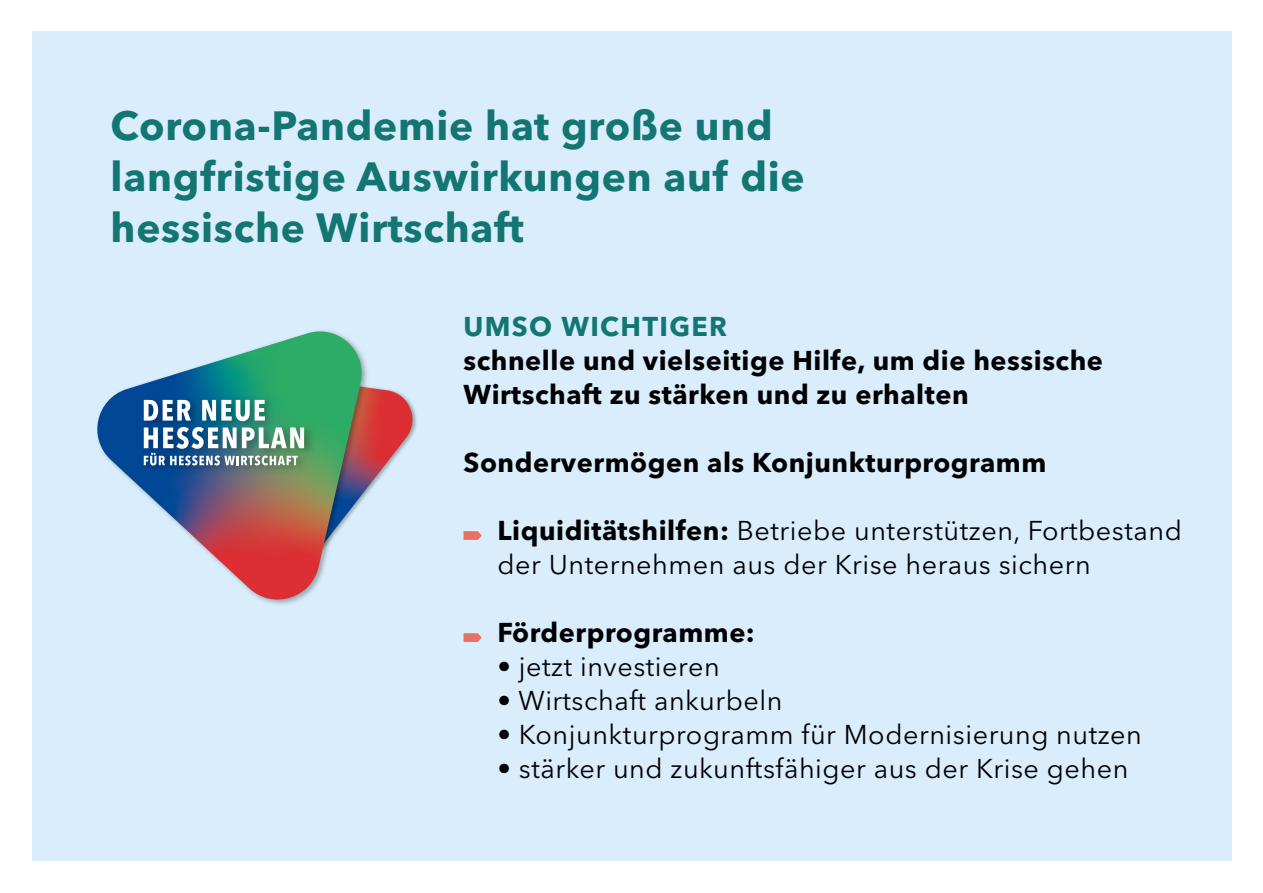
<style>
.page{position:relative;width:1263px;height:893px;background:#fff}
.page>*{position:absolute;margin:0;border:0;box-sizing:border-box;transform-origin:0 0}
.t1{font:700 40.5px/51px "Avenir Next LT Pro";letter-spacing:.02em;color:#137673}
.t2{font:27px/34px "Avenir Next LT Pro";letter-spacing:.02em;color:#000}
.t3{font:700 27px/34px "Avenir Next LT Pro";letter-spacing:.02em;color:#000}
.t4{font:700 27px "Avenir Next LT Pro";letter-spacing:.05em;color:#137673}
.s1{font-weight:700}
</style>
<div class="page">
<div style="left:32px;top:32px;width:1199px;height:829px;background:#d9edfc"></div>
<svg style="left:463px;top:531px;width:19px;height:9px"></svg>
<svg style="left:463px;top:633px;width:19px;height:9px"></svg>
<svg style="left:97px;top:331px;width:270px;height:274px"></svg>
<img style="left:137px;top:391px;width:7px;height:87px">
<img style="left:144px;top:372px;width:273px;height:189px">
<h1 class="t1" style="left:111px;top:100px;width:696px">Corona-Pandemie hat große und langfristige Auswirkungen auf die hessische Wirtschaft</h1>
<p class="t4" style="left:463px;top:310px;width:265px">UMSO WICHTIGER</p>
<p class="t3" style="left:463px;top:343px;width:641px">schnelle und vielseitige Hilfe, um die hessische<br>Wirtschaft zu stärken und zu erhalten</p>
<p class="t3" style="left:463px;top:445px;width:584px">Sondervermögen als Konjunkturprogramm</p>
<p class="t2" style="left:497px;top:514px;width:686px"><span class="s1">Liquiditätshilfen:</span> Betriebe unterstützen, Fortbestand der Unternehmen aus der Krise heraus sichern</p>
<p class="t3" style="left:497px;top:615px;width:259px">Förderprogramme:</p>
<p class="t2" style="left:497px;top:650px;width:224px">• jetzt investieren</p>
<p class="t2" style="left:497px;top:684px;width:286px">• Wirtschaft ankurbeln</p>
<p class="t2" style="left:497px;top:718px;width:646px">• Konjunkturprogramm für Modernisierung nutzen</p>
<p class="t2" style="left:497px;top:752px;width:632px">• stärker und zukunftsfähiger aus der Krise gehen</p>
</div>
